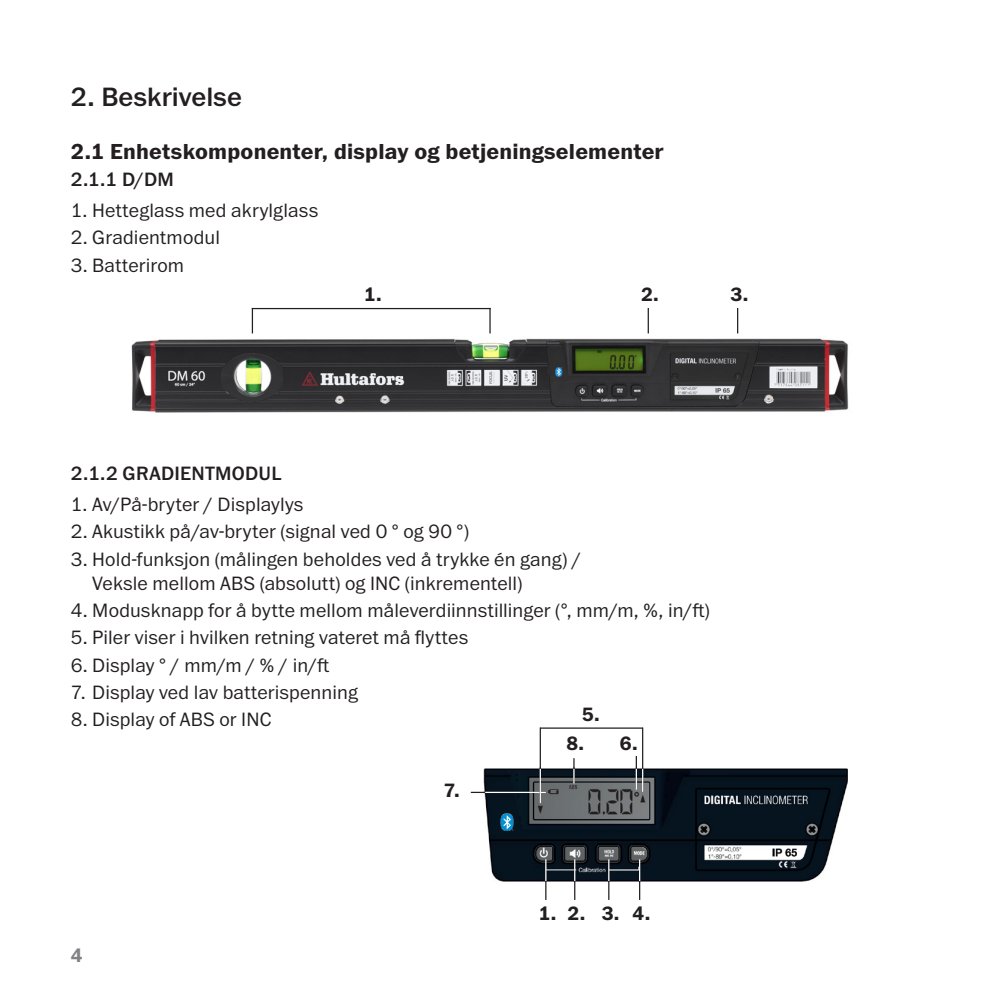
<style>
.page{position:relative;width:993px;height:993px;background:#fff}
.page>*{position:absolute;margin:0;border:0;box-sizing:border-box;transform-origin:0 0}
.Head_2{font:500 27.5px "Franklin ITC Pro";color:#231f20}
.Head_3{font:700 22.5px "Franklin ITC Pro";letter-spacing:.01em;color:#231f20}
.t1{font:300 20px/23.8px "Franklin ITC Pro";letter-spacing:.01em;color:#231f20}
.Head_4{font:500 20px "Franklin ITC Pro";letter-spacing:.01em;color:#231f20}
.Head_4-2{font:700 20px "Franklin ITC Pro";color:#231f20}
.t2{font:700 20px "Franklin ITC Pro";color:#808285}
</style>
<div class="page">
<img style="left:483px;top:767px;width:364px;height:114px">
<img style="left:131px;top:326px;width:718px;height:87px">
<svg style="left:647px;top:308px;width:1px;height:25px"></svg>
<svg style="left:489px;top:309px;width:1px;height:24px"></svg>
<svg style="left:252px;top:309px;width:1px;height:24px"></svg>
<hr style="left:252px;top:308px;width:238px;height:1px;background:#231f20">
<hr style="left:736px;top:308px;width:2px;height:25px;background:#231f20">
<hr style="left:638px;top:874px;width:2px;height:25px;background:#231f20">
<hr style="left:470px;top:791px;width:75px;height:1px;background:#231f20">
<svg style="left:545px;top:859px;width:1px;height:40px"></svg>
<svg style="left:574px;top:859px;width:1px;height:40px"></svg>
<hr style="left:638px;top:859px;width:2px;height:21px;background:#fff">
<svg style="left:608px;top:859px;width:1px;height:40px"></svg>
<hr style="left:485px;top:791px;width:60px;height:1px;background:#fff">
<hr style="left:539px;top:727px;width:1px;height:76px;background:#231f20">
<hr style="left:540px;top:727px;width:102px;height:1px;background:#231f20">
<hr style="left:635px;top:755px;width:1px;height:33px;background:#231f20">
<svg style="left:573px;top:758px;width:1px;height:25px"></svg>
<svg style="left:635px;top:768px;width:1px;height:21px"></svg>
<hr style="left:539px;top:768px;width:1px;height:35px;background:#fff">
<hr style="left:641px;top:727px;width:2px;height:64px;background:#231f20">
<hr style="left:641px;top:768px;width:2px;height:23px;background:#fff">
<img style="left:500px;top:813px;width:13px;height:17px">
<p class="Head_2" style="left:71px;top:81px;width:172px">2. Beskrivelse</p>
<p class="Head_3" style="left:71px;top:138px;width:594px">2.1 Enhetskomponenter, display og betjeningselementer</p>
<p class="Head_4" style="left:71px;top:168px;width:104px">2.1.1 D/DM</p>
<p class="t1" style="left:71px;top:199px;width:249px">1. Hetteglass med akrylglass</p>
<p class="t1" style="left:71px;top:226px;width:150px">2. Gradientmodul</p>
<p class="t1" style="left:71px;top:254px;width:115px">3. Batterirom</p>
<p class="Head_4-2" style="left:364px;top:283px;width:19px">1.</p>
<p class="Head_4-2" style="left:640px;top:283px;width:19px">2.</p>
<p class="Head_4-2" style="left:730px;top:283px;width:19px">3.</p>
<p class="Head_4" style="left:71px;top:462px;width:212px">2.1.2 GRADIENTMODUL</p>
<p class="t1" style="left:71px;top:493px;width:234px">1. Av/På-bryter / Displaylys</p>
<p class="t1" style="left:71px;top:520px;width:399px">2. Akustikk på/av-bryter (signal ved 0 ° og 90 °)</p>
<p class="t1" style="left:92px;top:547px;width:490px;text-indent:-21px">3. Hold-funksjon (målingen beholdes ved å trykke én gang) /<br>Veksle mellom ABS (absolutt) og INC (inkrementell)</p>
<p class="t1" style="left:71px;top:598px;width:640px">4. Modusknapp for å bytte mellom måleverdiinnstillinger (°, mm/m, %, in/ft)</p>
<p class="t1" style="left:71px;top:626px;width:399px">5. Piler viser i hvilken retning vateret må flyttes</p>
<p class="t1" style="left:71px;top:653px;width:260px">6. Display ° / mm/m / % / in/ft</p>
<p class="t1" style="left:71px;top:680px;width:288px">7. Display ved lav batterispenning</p>
<p class="t1" style="left:71px;top:708px;width:202px">8. Display of ABS or INC</p>
<p class="Head_4-2" style="left:582px;top:702px;width:19px">5.</p>
<p class="Head_4-2" style="left:566px;top:731px;width:19px">8.</p>
<p class="Head_4-2" style="left:619px;top:731px;width:19px">6.</p>
<p class="t2" style="left:71px;top:943px;width:13px">4</p>
<p class="Head_4-2" style="left:443px;top:778px;width:17px">7.</p>
<p class="Head_4-2" style="left:538px;top:901px;width:19px">1.</p>
<p class="Head_4-2" style="left:567px;top:901px;width:19px">2.</p>
<p class="Head_4-2" style="left:601px;top:901px;width:19px">3.</p>
<p class="Head_4-2" style="left:632px;top:901px;width:19px">4.</p>
</div>
